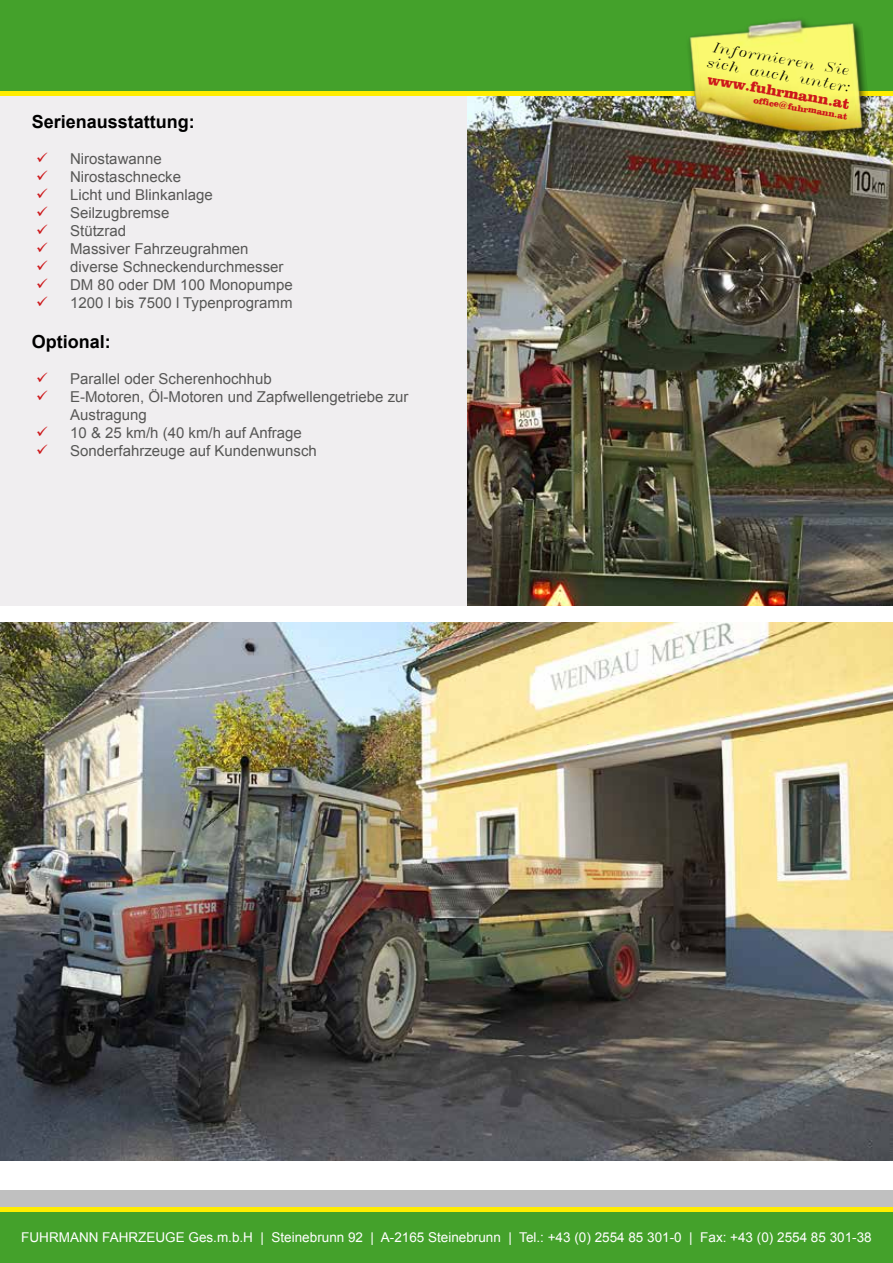
<style>
.page{position:relative;width:893px;height:1263px;background:#fff}
.page>*{position:absolute;margin:0;border:0;box-sizing:border-box;transform-origin:0 0}
.t1{font:700 18px "Arial";color:#000}
.t2{font:15px/18px "Arial";color:#575756}
.t3{font:900 15px "Clarendon BT";color:#cd171a}
.t4{font:13.5px "Arial";color:#fff}
.t5{font:13.5px/16.2px "Italic T";color:#000}
.t6{font:900 9px "Clarendon BT";color:#cd171a}
</style>
<div class="page">
<div style="left:0;top:96px;width:469px;height:510px;background:#f0eef0"></div>
<img style="left:468px;top:96px;width:425px;height:510px">
<img style="left:0;top:623px;width:893px;height:538px">
<div style="left:0;top:1191px;width:893px;height:72px;background:#c0c0c0"></div>
<div style="left:0;top:0;width:893px;height:96px;background:#44a12b"></div>
<div style="left:0;top:91px;width:893px;height:5px;background:#ffed00"></div>
<div style="left:0;top:1212px;width:893px;height:51px;background:#44a12b"></div>
<img style="left:683px;top:19px;width:189px;height:133px">
<hr style="left:0;top:1208px;width:893px;height:4px;background:#ffed00">
<p class="t1" style="left:32px;top:110px;width:165px">Serienausstattung:</p>
<p class="t2" style="left:70px;top:150px;width:224px">Nirostawanne<br>Nirostaschnecke<br>Licht und Blinkanlage<br>Seilzugbremse<br>Stützrad<br>Massiver Fahrzeugrahmen diverse Schneckendurchmesser<br>DM 80 oder DM 100 Monopumpe<br>1200 l bis 7500 l Typenprogramm</p>
<p class="t1" style="left:32px;top:329px;width:81px">Optional:</p>
<p class="t2" style="left:70px;top:369px;width:340px">Parallel oder Scherenhochhub<br>E-Motoren, Öl-Motoren und Zapfwellengetriebe zur<br>Austragung<br>10 &amp; 25 km/h (40 km/h auf Anfrage<br>Sonderfahrzeuge auf Kundenwunsch</p>
<p class="t5" style="left:711px;top:38px;width:148px;rotate:10deg">Informieren Sie sich auch unter:</p>
<p class="t3" style="left:709px;top:69px;width:145px;rotate:10deg">www.fuhrmann.at</p>
<p class="t6" style="left:754px;top:94px;width:97px;rotate:10deg">office@fuhrmann.at</p>
<p class="t4" style="left:21px;top:1228px;width:852px">FUHRMANN FAHRZEUGE Ges.m.b.H | Steinebrunn 92 | A-2165 Steinebrunn | Tel.: +43 (0) 2554 85 301-0 | Fax: +43 (0) 2554 85 301-38</p>
</div>
